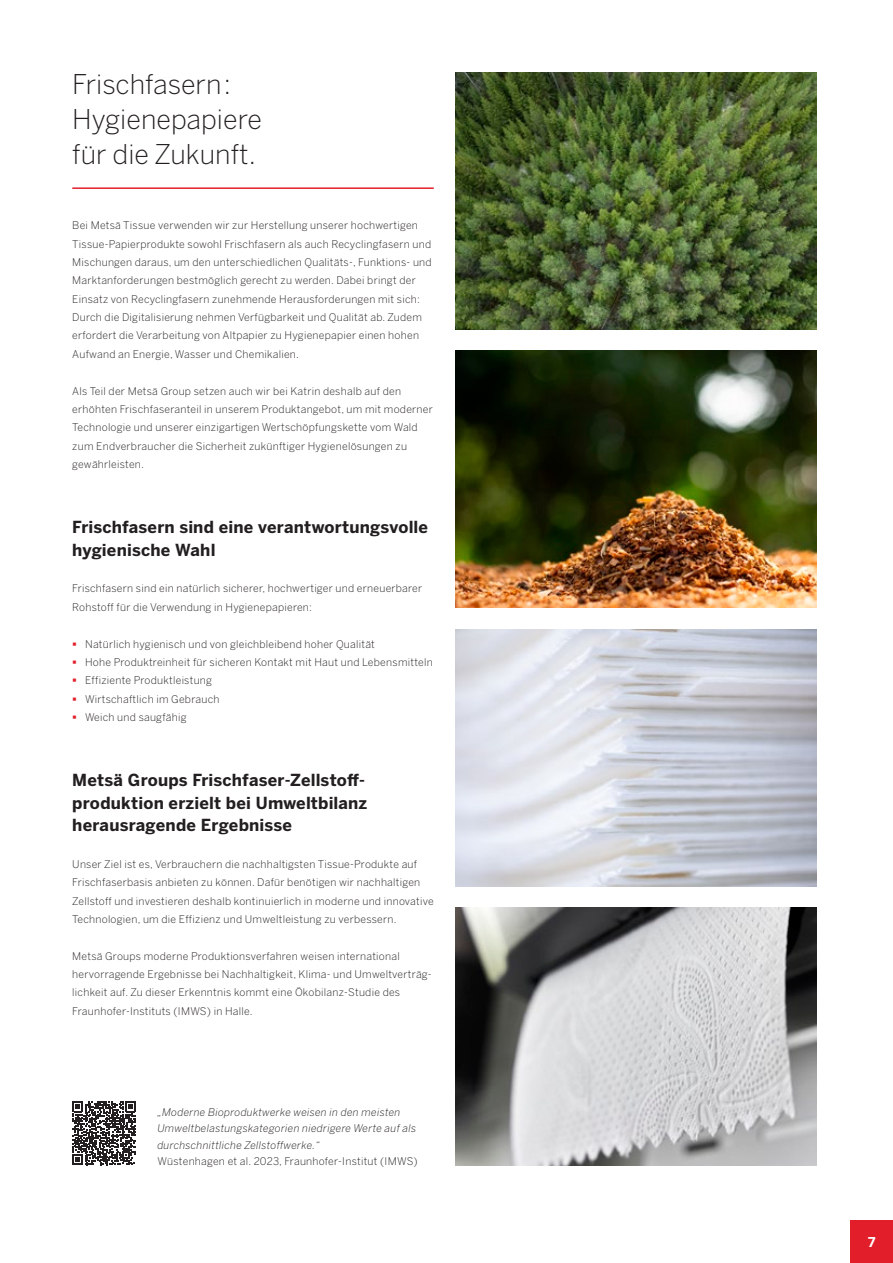
<style>
.page{position:relative;width:893px;height:1263px;background:#fff}
.page>*{position:absolute;margin:0;border:0;box-sizing:border-box;transform-origin:0 0}
.t1{font:300 27px/35.2px "Benton Sans";color:#231f20}
.t2{font:700 16.5px/22.5px "Benton Sans";letter-spacing:.01em;color:#231f20}
.t3{font:700 13.5px "Benton Sans";color:#fff}
.t4{font:300 10.5px/18.3px "Benton Sans";letter-spacing:.025em;color:#231f20}
.t5{font:italic 300 10.5px/16.5px "Benton Sans";letter-spacing:.025em;color:#231f20}
</style>
<div class="page">
<img style="left:455px;top:72px;width:361px;height:258px">
<img style="left:455px;top:351px;width:361px;height:257px">
<img style="left:455px;top:629px;width:361px;height:258px">
<img style="left:455px;top:908px;width:361px;height:257px">
<div style="left:850px;top:1220px;width:43px;height:43px;background:#e31e2b"></div>
<hr style="left:589px;top:0;width:64px;height:1px;background:#fff200">
<hr style="left:72px;top:187px;width:362px;height:2px;background:#e31e2b">
<svg style="left:72px;top:1101px;width:64px;height:64px"></svg>
<h1 class="t1" style="left:72px;top:66px;width:191px">Frischfasern:<br>Hygienepapiere für die Zukunft.</h1>
<p class="t4" style="left:72px;top:216px;width:361px">Bei Metsä Tissue verwenden wir zur Herstellung unserer hochwertigen Tissue-Papierprodukte sowohl Frischfasern als auch Recyclingfasern und Mischungen daraus, um den unterschiedlichen Qualitäts-, Funktions- und Marktanforderungen bestmöglich gerecht zu werden. Dabei bringt der Einsatz von Recyclingfasern zunehmende Herausforderungen mit sich:<br>Durch die Digitalisierung nehmen Verfügbarkeit und Qualität ab. Zudem erfordert die Verarbeitung von Altpapier zu Hygienepapier einen hohen Aufwand an Energie, Wasser und Chemikalien.</p>
<p class="t4" style="left:72px;top:381px;width:362px">Als Teil der Metsä Group setzen auch wir bei Katrin deshalb auf den erhöhten Frischfaseranteil in unserem Produktangebot, um mit moderner Technologie und unserer einzigartigen Wertschöpfungskette vom Wald zum Endverbraucher die Sicherheit zukünftiger Hygienelösungen zu gewährleisten.</p>
<h2 class="t2" style="left:72px;top:516px;width:357px">Frischfasern sind eine verantwortungsvolle hygienische Wahl</h2>
<p class="t4" style="left:72px;top:579px;width:351px">Frischfasern sind ein natürlich sicherer, hochwertiger und erneuerbarer<br>Rohstoff für die Verwendung in Hygienepapieren:</p>
<p class="t4" style="left:85px;top:634px;width:349px">Natürlich hygienisch und von gleichbleibend hoher Qualität<br>Hohe Produktreinheit für sicheren Kontakt mit Haut und Lebensmitteln Effiziente Produktleistung<br>Wirtschaftlich im Gebrauch<br>Weich und saugfähig</p>
<h2 class="t2" style="left:72px;top:768px;width:297px">Metsä Groups Frischfaser-Zellstoff&shy;produktion erzielt bei Umweltbilanz herausragende Ergebnisse</h2>
<p class="t4" style="left:72px;top:855px;width:363px">Unser Ziel ist es, Verbrauchern die nachhaltigsten Tissue-Produkte auf Frischfaserbasis anbieten zu können. Dafür benötigen wir nachhaltigen Zellstoff und investieren deshalb kontinuierlich in moderne und innovative Technologien, um die Effizienz und Umweltleistung zu verbessern.</p>
<p class="t4" style="left:72px;top:947px;width:361px">Metsä Groups moderne Produktionsverfahren weisen international hervorragende Ergebnisse bei Nachhaltigkeit, Klima- und Umweltverträg&shy;lichkeit auf. Zu dieser Erkenntnis kommt eine Ökobilanz-Studie des Fraunhofer-Instituts (IMWS) in Halle.</p>
<p class="t5" style="left:157px;top:1103px;width:260px">„Moderne Bioproduktwerke weisen in den meisten<br>Umweltbelastungskategorien niedrigere Werte auf als durchschnittliche Zellstoffwerke.“</p>
<p class="t4" style="left:157px;top:1152px;width:262px">Wüstenhagen et al. 2023, Fraunhofer-Institut (IMWS)</p>
<p class="t3" style="left:868px;top:1234px;width:9px">7</p>
</div>
